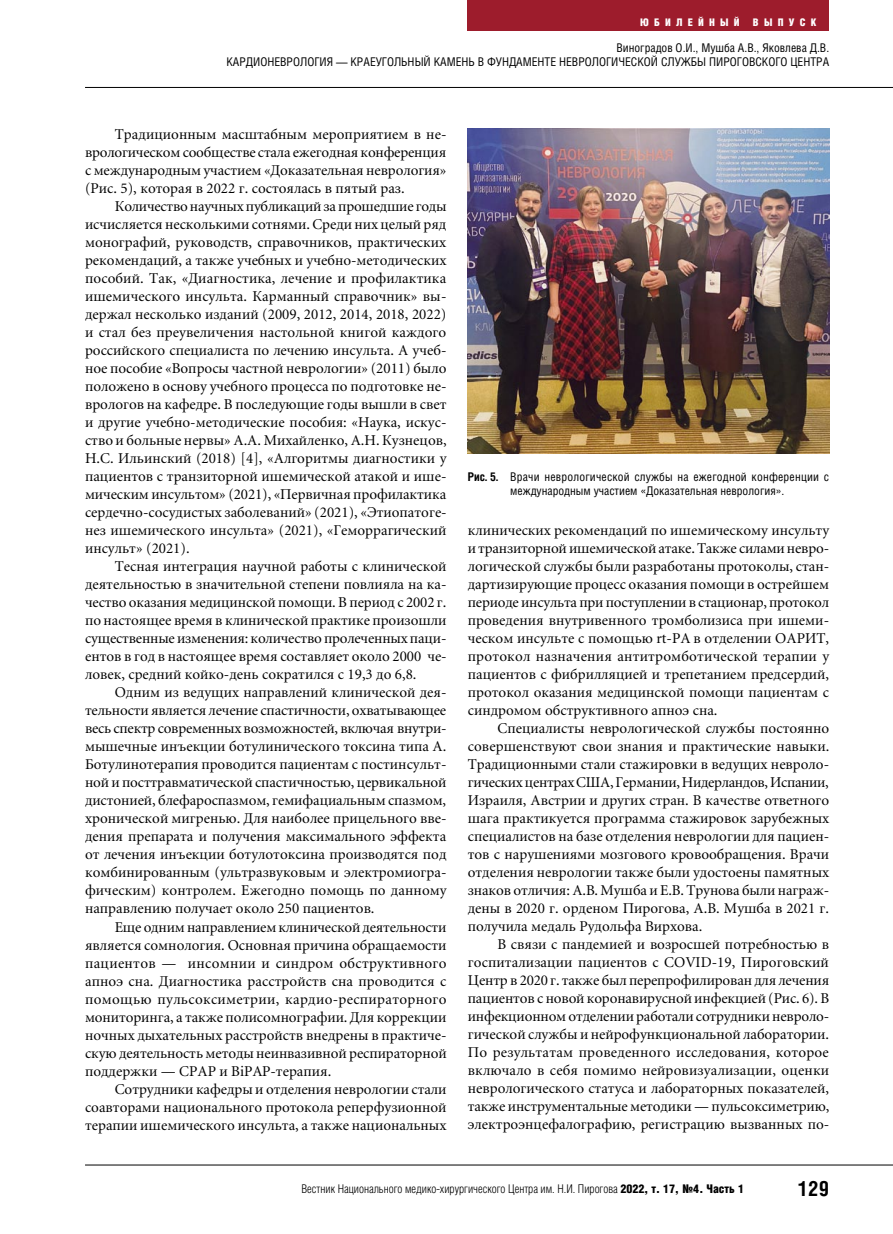
<style>
.page{position:relative;width:893px;height:1234px;background:#fff}
.page>*{position:absolute;margin:0;border:0;box-sizing:border-box;transform-origin:0 0}
.t1{font:700 21px "Helios Cond";color:#000}
.main_text{font:15px/18px "Minion Cyr";color:#000;text-align:justify}
.ris_name{font:12px/14.4px "Helios Cond";color:#000;text-align:right}
.t2{font:300 12px "Helios Cond";color:#000}
.t3{font:900 10.5px "Helios Cond";letter-spacing:.5em;color:#fff}
.s1{font-weight:700}
.s2{font-weight:900}
</style>
<div class="page">
<hr style="left:85px;top:1164px;width:808px;height:1px;background:#000">
<hr style="left:85px;top:87px;width:808px;height:1px;background:#000">
<div style="left:468px;top:0;width:361px;height:30px;background:#9d1c2c"></div>
<img style="left:468px;top:128px;width:361px;height:325px">
<p class="t3" style="left:640px;top:16px;width:101px">ЮБИЛЕЙНЫЙ</p>
<p class="t3" style="left:753px;top:16px;width:65px">ВЫПУСК</p>
<p class="ris_name" style="left:226px;top:40px;width:604px">Виноградов О.И., Мушба А.В., Яковлева Д.В.<br>КАРДИОНЕВРОЛОГИЯ — КРАЕУГОЛЬНЫЙ КАМЕНЬ В ФУНДАМЕНТЕ НЕВРОЛОГИЧЕСКОЙ СЛУЖБЫ ПИРОГОВСКОГО ЦЕНТРА</p>
<p class="main_text" style="left:85px;top:125px;width:363px;text-indent:30px">Традиционным масштабным мероприятием в не&shy;врологическом сообществе стала ежегодная конференция с международным участием «Доказательная неврология» (Рис. 5), которая в 2022 г. состоялась в пятый раз.</p>
<p class="main_text" style="left:85px;top:197px;width:363px;text-indent:30px">Количество научных публикаций за прошедшие годы исчисляется несколькими сотнями. Среди них целый ряд монографий, руководств, справочников, практических рекомендаций, а также учебных и учебно-методических пособий. Так, «Диагностика, лечение и профилактика ишемического инсульта. Карманный справочник» вы&shy;держал несколько изданий (2009, 2012, 2014, 2018, 2022) и стал без преувеличения настольной книгой каждого российского специалиста по лечению инсульта. А учеб&shy;ное пособие «Вопросы частной неврологии» (2011) было положено в основу учебного процесса по подготовке не&shy;врологов на кафедре. В последующие годы вышли в свет и другие учебно-методические пособия: «Наука, искус&shy;ство и больные нервы» А.А. Михайленко, А.Н. Кузнецов, Н.С. Ильинский (2018) [4], «Алгоритмы диагностики у пациентов с транзиторной ишемической атакой и ише&shy;мическим инсультом» (2021), «Первичная профилактика сердечно-сосудистых заболеваний» (2021), «Этиопатоге&shy;нез ишемического инсульта» (2021), «Геморрагический инсульт» (2021).</p>
<p class="main_text" style="left:85px;top:557px;width:363px;text-indent:30px">Тесная интеграция научной работы с клинической деятельностью в значительной степени повлияла на ка&shy;чество оказания медицинской помощи. В период с 2002 г. по настоящее время в клинической практике произошли существенные изменения: количество пролеченных паци&shy;ентов в год в настоящее время составляет около 2000 че&shy;ловек, средний койко-день сократился с 19,3 до 6,8.</p>
<p class="main_text" style="left:85px;top:683px;width:363px;text-indent:30px">Одним из ведущих направлений клинической дея&shy;тельности является лечение спастичности, охватывающее весь спектр современных возможностей, включая внутри&shy;мышечные инъекции ботулинического токсина типа А.<br>Ботулинотерапия проводится пациентам с постинсульт&shy;ной и посттравматической спастичностью, цервикальной дистонией, блефароспазмом, гемифациальным спазмом, хронической мигренью. Для наиболее прицельного вве&shy;дения препарата и получения максимального эффекта от лечения инъекции ботулотоксина производятся под комбинированным (ультразвуковым и электромиогра&shy;фическим) контролем. Ежегодно помощь по данному направлению получает около 250 пациентов.</p>
<p class="main_text" style="left:85px;top:917px;width:363px;text-indent:30px">Еще одним направлением клинической деятельности является сомнология. Основная причина обращаемости пациентов — инсомнии и синдром обструктивного апноэ сна. Диагностика расстройств сна проводится с помощью пульсоксиметрии, кардио-респираторного мониторинга, а также полисомнографии. Для коррекции ночных дыхательных расстройств внедрены в практиче&shy;скую деятельность методы неинвазивной респираторной поддержки — СРАР и ВiPAP-терапия.</p>
<p class="main_text" style="left:85px;top:1079px;width:363px;text-indent:30px">Сотрудники кафедры и отделения неврологии стали соавторами национального протокола реперфузионной терапии ишемического инсульта, а также национальных</p>
<p class="ris_name" style="left:468px;top:469px;width:363px;text-align:center"><span class="s1">Рис. 5.</span> Врачи неврологической службы на ежегодной конференции с международным участием «Доказательная неврология».</p>
<p class="main_text" style="left:468px;top:520px;width:363px">клинических рекомендаций по ишемическому инсульту и транзиторной ишемической атаке. Также силами невро&shy;логической службы были разработаны протоколы, стан&shy;дартизирующие процесс оказания помощи в острейшем периоде инсульта при поступлении в стационар, протокол проведения внутривенного тромболизиса при ишеми&shy;ческом инсульте с помощью rt-PA в отделении ОАРИТ, протокол назначения антитромботической терапии у пациентов с фибрилляцией и трепетанием предсердий, протокол оказания медицинской помощи пациентам с синдромом обструктивного апноэ сна.</p>
<p class="main_text" style="left:468px;top:718px;width:363px;text-indent:30px">Специалисты неврологической службы постоянно совершенствуют свои знания и практические навыки.<br>Традиционными стали стажировки в ведущих невроло&shy;гических центрах США, Германии, Нидерландов, Испании, Израиля, Австрии и других стран. В качестве ответного шага практикуется программа стажировок зарубежных специалистов на базе отделения неврологии для пациен&shy;тов с нарушениями мозгового кровообращения. Врачи отделения неврологии также были удостоены памятных знаков отличия: А.В. Мушба и Е.В. Трунова были награж&shy;дены в 2020 г. орденом Пирогова, А.В. Мушба в 2021 г. получила медаль Рудольфа Вирхова.</p>
<p class="main_text" style="left:468px;top:934px;width:363px;text-indent:30px">В связи с пандемией и возросшей потребностью в госпитализации пациентов с COVID-19, Пироговский Центр в 2020 г. также был перепрофилирован для лечения пациентов с новой коронавирусной инфекцией (Рис. 6). В инфекционном отделении работали сотрудники невроло&shy;гической службы и нейрофункциональной лаборатории.<br>По результатам проведенного исследования, которое включало в себя помимо нейровизуализации, оценки неврологического статуса и лабораторных показателей, также инструментальные методики — пульсоксиметрию, электроэнцефалографию, регистрацию вызванных по-</p>
<p class="t2" style="left:301px;top:1181px;width:444px">Вестник Национального медико-хирургического Центра им. Н.И. Пирогова <span class="s2">2022, т. 17, №4. Часть 1</span></p>
<h1 class="t1" style="left:798px;top:1175px;width:32px">129</h1>
</div>
